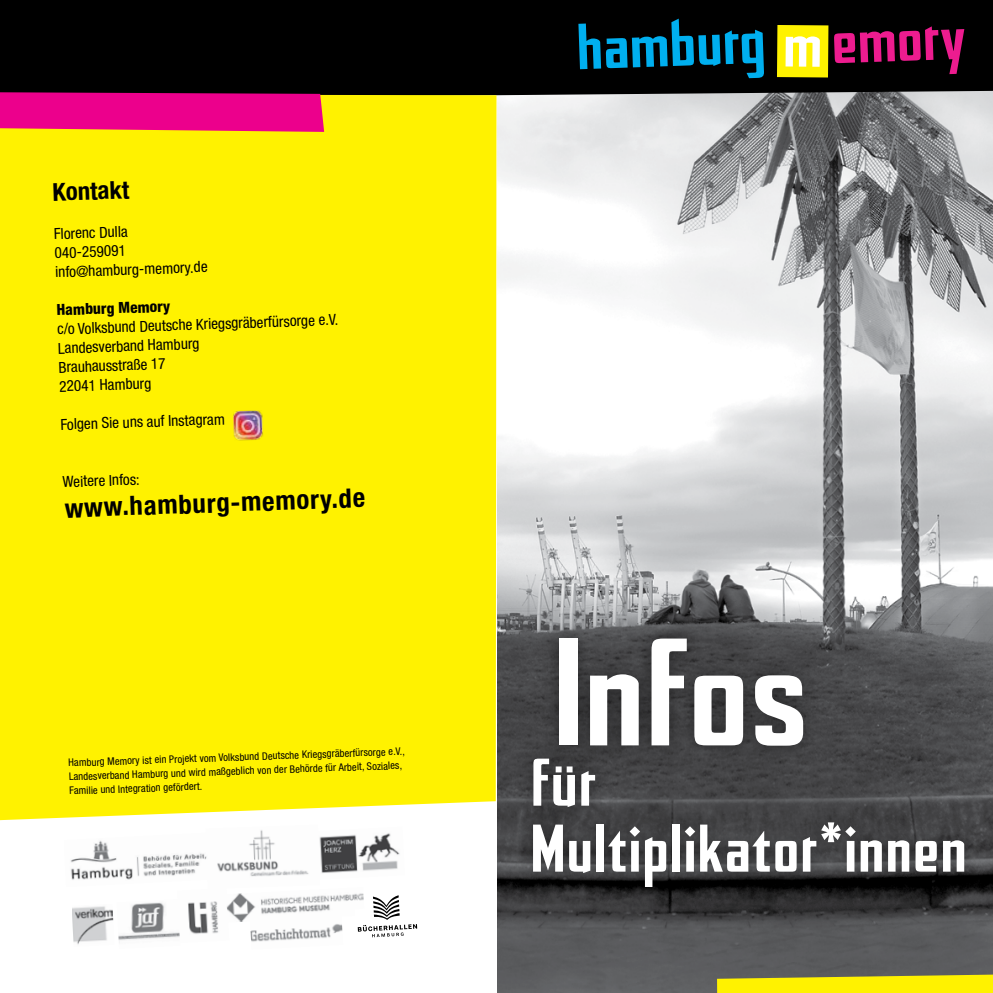
<style>
.page{position:relative;width:993px;height:993px;background:#fff}
.page>*{position:absolute;margin:0;border:0;box-sizing:border-box;transform-origin:0 0}
.t1{font:147px "After Disaster";letter-spacing:-.01em;color:#fff}
.t2{font:64.75px "After Disaster";color:#fff}
.t3{font:700 condensed 26.6px "Helvetica Neue";color:#000}
.t4{font:700 condensed 24.85px "Helvetica Neue";color:#000}
.t5{font:condensed 15.22px/19.1px "Helvetica Neue";color:#000}
.t6{font:800 condensed 15.22px "Helvetica Neue";color:#000}
.t7{font:condensed 10.5px/14px "Helvetica Neue";color:#000}
</style>
<div class="page">
<img style="left:497px;top:99px;width:495px;height:893px">
<div style="left:0;top:0;width:992px;height:99px;background:#000"></div>
<svg style="left:833px;top:26px;width:130px;height:48px;background:#5d0b38"></svg>
<svg style="left:578px;top:19px;width:185px;height:59px;background:#003d54"></svg>
<div style="left:776px;top:25px;width:52px;height:52px;background:#fff200"></div>
<svg style="left:785px;top:36px;width:34px;height:31px"></svg>
<div style="left:514px;top:805px;width:468px;height:99px;background:#000;opacity:.45"></div>
<div style="left:514px;top:740px;width:97px;height:83px;background:#000;opacity:.45"></div>
<div style="left:540px;top:620px;width:281px;height:143px;background:#000;opacity:.45"></div>
<svg style="left:716px;top:974px;width:276px;height:18px;background:#e5db0e"></svg>
<div style="left:0;top:94px;width:496px;height:725px;background:#fff200"></div>
<img style="left:217px;top:830px;width:92px;height:47px">
<svg style="left:0;top:92px;width:324px;height:40px;background:#e60c81"></svg>
<img style="left:233px;top:410px;width:31px;height:30px">
<img style="left:188px;top:901px;width:31px;height:33px">
<img style="left:319px;top:833px;width:81px;height:40px">
<img style="left:226px;top:893px;width:128px;height:29px">
<img style="left:250px;top:915px;width:93px;height:27px">
<img style="left:72px;top:906px;width:42px;height:39px">
<img style="left:118px;top:902px;width:62px;height:39px">
<svg style="left:354px;top:893px;width:64px;height:45px"></svg>
<img style="left:70px;top:840px;width:137px;height:40px">
<h3 class="t4" style="left:52px;top:177px;width:78px;rotate:-2deg">Kontakt</h3>
<p class="t5" style="left:54px;top:224px;width:154px;rotate:-2deg">Florenc Dulla<br>040-259091 info@hamburg-memory.de</p>
<p class="t6" style="left:56px;top:300px;width:115px;rotate:-2deg">Hamburg Memory</p>
<p class="t5" style="left:57px;top:319px;width:283px;rotate:-2deg">c/o Volksbund Deutsche Kriegsgräberfürsorge e.V.<br>Landesverband Hamburg<br>Brauhausstraße 17<br>22041 Hamburg</p>
<p class="t5" style="left:60px;top:415px;width:166px;rotate:-2deg">Folgen Sie uns auf Instagram</p>
<p class="t5" style="left:62px;top:472px;width:79px;rotate:-2deg">Weitere Infos:</p>
<h3 class="t3" style="left:64px;top:492px;width:302px;rotate:-2deg">www.hamburg-memory.de</h3>
<p class="t7" style="left:68px;top:755px;width:338px;rotate:-2deg">Hamburg Memory ist ein Projekt vom Volksbund Deutsche Kriegsgräberfürsorge e.V.,<br>Landesverband Hamburg und wird maßgeblich von der Behörde für Arbeit, Soziales,<br>Familie und Integration gefördert.</p>
<h1 class="t1" style="left:552px;top:615px;width:258px">Infos</h1>
<h2 class="t2" style="left:530px;top:748px;width:68px">für</h2>
<h2 class="t2" style="left:530px;top:814px;width:438px">Multiplikator*innen</h2>
</div>
